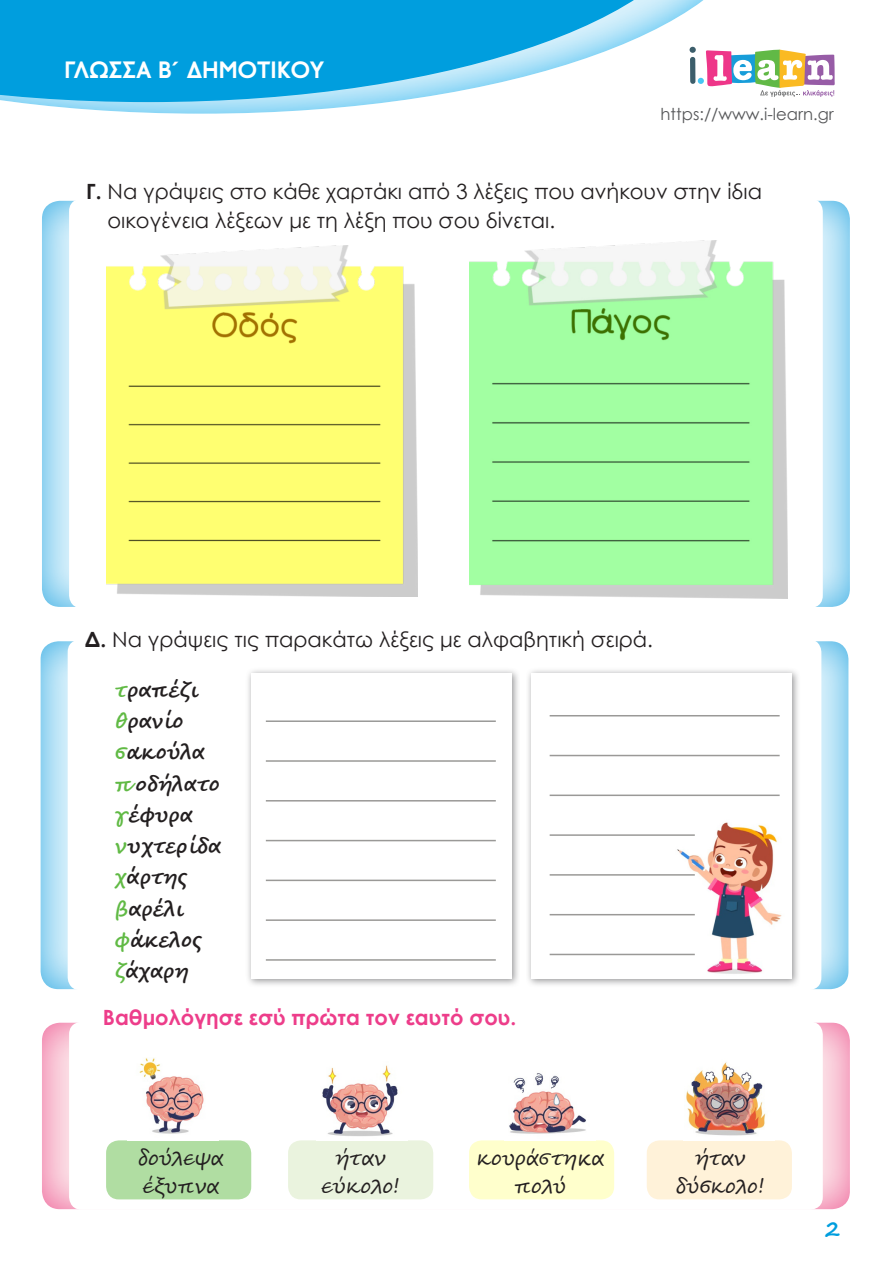
<style>
.page{position:relative;width:893px;height:1263px;background:#fff}
.page>*{position:absolute;margin:0;border:0;box-sizing:border-box;transform-origin:0 0}
.t1{font:700 24px "PF Transport";letter-spacing:-.01em;color:#fff}
.t2{font:21px/28.5px "Century Gothic";color:#231f20}
.t3{font:700 21px/31.2px "Segoe Script";color:#231f20}
.t4{font:21px/28.5px "Segoe Script";color:#231f20;text-align:center}
.t5{font:700 21px "Century Gothic";color:#ed3d8a}
.t6{font:700 21px "Segoe Script";color:#009ede}
.t7{font:16.5px "Century Gothic";color:#57585a}
.s1{font-weight:700}
.s2{color:#61ba45}
</style>
<div class="page">
<div style="left:42px;top:1021px;width:808px;height:189px;background:#ed3d8a;opacity:.75"></div>
<div style="left:69px;top:1022px;width:754px;height:188px;background:#fff;border-radius:13px"></div>
<div style="left:42px;top:198px;width:808px;height:410px;background:#009ede;opacity:.75"></div>
<div style="left:69px;top:199px;width:754px;height:409px;background:#fff;border-radius:13px"></div>
<div style="left:40px;top:639px;width:809px;height:351px;background:#009ede;opacity:.75"></div>
<div style="left:68px;top:639px;width:753px;height:351px;background:#fff;border-radius:13px"></div>
<div style="left:526px;top:667px;width:274px;height:321px;background:#78787a;opacity:.75"></div>
<img style="left:531px;top:673px;width:261px;height:306px">
<div style="left:245px;top:667px;width:275px;height:321px;background:#78787a;opacity:.75"></div>
<div style="left:251px;top:673px;width:261px;height:306px;background:#fff"></div>
<svg style="left:759px;top:49px;width:76px;height:48px"></svg>
<div style="left:0;top:0;width:759px;height:116px;background:#00aeef;opacity:.75"></div>
<svg style="left:0;top:0;width:706px;height:102px"></svg>
<div style="left:106px;top:1140px;width:145px;height:59px;background:#b0dda2;border-radius:13px"></div>
<div style="left:288px;top:1140px;width:145px;height:59px;background:#eaf3de;border-radius:13px"></div>
<div style="left:469px;top:1140px;width:145px;height:59px;background:#ffc;border-radius:13px"></div>
<div style="left:647px;top:1140px;width:145px;height:59px;background:#fff2d9;border-radius:13px"></div>
<img style="left:139px;top:1058px;width:65px;height:76px">
<img style="left:322px;top:1065px;width:76px;height:71px">
<img style="left:509px;top:1073px;width:77px;height:61px">
<img style="left:686px;top:1062px;width:80px;height:74px">
<img style="left:106px;top:246px;width:312px;height:351px">
<img style="left:469px;top:240px;width:318px;height:359px">
<hr style="left:266px;top:720px;width:230px;height:2px;background:#9a9997">
<hr style="left:550px;top:715px;width:230px;height:1px;background:#9a9997">
<hr style="left:266px;top:760px;width:230px;height:2px;background:#9a9997">
<hr style="left:550px;top:755px;width:230px;height:1px;background:#9a9997">
<hr style="left:266px;top:800px;width:230px;height:1px;background:#9a9997">
<hr style="left:550px;top:794px;width:230px;height:2px;background:#9a9997">
<hr style="left:266px;top:880px;width:230px;height:1px;background:#9a9997">
<hr style="left:266px;top:840px;width:230px;height:1px;background:#9a9997">
<hr style="left:266px;top:959px;width:230px;height:2px;background:#9a9997">
<hr style="left:266px;top:919px;width:230px;height:2px;background:#9a9997">
<hr style="left:550px;top:874px;width:145px;height:2px;background:#9a9997">
<hr style="left:550px;top:834px;width:145px;height:2px;background:#9a9997">
<hr style="left:550px;top:954px;width:145px;height:1px;background:#9a9997">
<hr style="left:550px;top:914px;width:145px;height:1px;background:#9a9997">
<p class="t1" style="left:65px;top:56px;width:261px">ΓΛΩΣΣΑ B΄ ΔΗΜΟΤΙΚΟΥ</p>
<p class="t7" style="left:660px;top:103px;width:175px">https://www.i-learn.gr</p>
<p class="t2" style="left:107px;top:177px;width:656px;text-indent:-21px"><span class="s1">Γ.</span> Να γράψεις στο κάθε χαρτάκι από 3 λέξεις που ανήκουν στην ίδια οικογένεια λέξεων με τη λέξη που σου δίνεται.</p>
<p class="t2" style="left:85px;top:625px;width:570px"><span class="s1">Δ.</span> Να γράψεις τις παρακάτω λέξεις με αλφαβητική σειρά.</p>
<p class="t3" style="left:115px;top:674px;width:108px"><span class="s2">τ</span>ραπέζι <span class="s2">θ</span>ρανίο <span class="s2">σ</span>ακούλα <span class="s2">π</span>οδήλατο <span class="s2">γ</span>έφυρα <span class="s2">ν</span>υχτερίδα <span class="s2">χ</span>άρτης <span class="s2">β</span>αρέλι <span class="s2">φ</span>άκελος <span class="s2">ζ</span>άχαρη</p>
<p class="t5" style="left:103px;top:1002px;width:415px">Βαθμολόγησε εσύ πρώτα τον εαυτό σου.</p>
<p class="t4" style="left:138px;top:1144px;width:87px;text-align:left">δούλεψα έξυπνα</p>
<p class="t4" style="left:321px;top:1144px;width:80px">ήταν εύκολο!</p>
<p class="t4" style="left:477px;top:1144px;width:129px">κουράστηκα πολύ</p>
<p class="t4" style="left:676px;top:1144px;width:90px">ήταν δύσκολο!</p>
<p class="t6" style="left:825px;top:1212px;width:17px">2</p>
</div>
